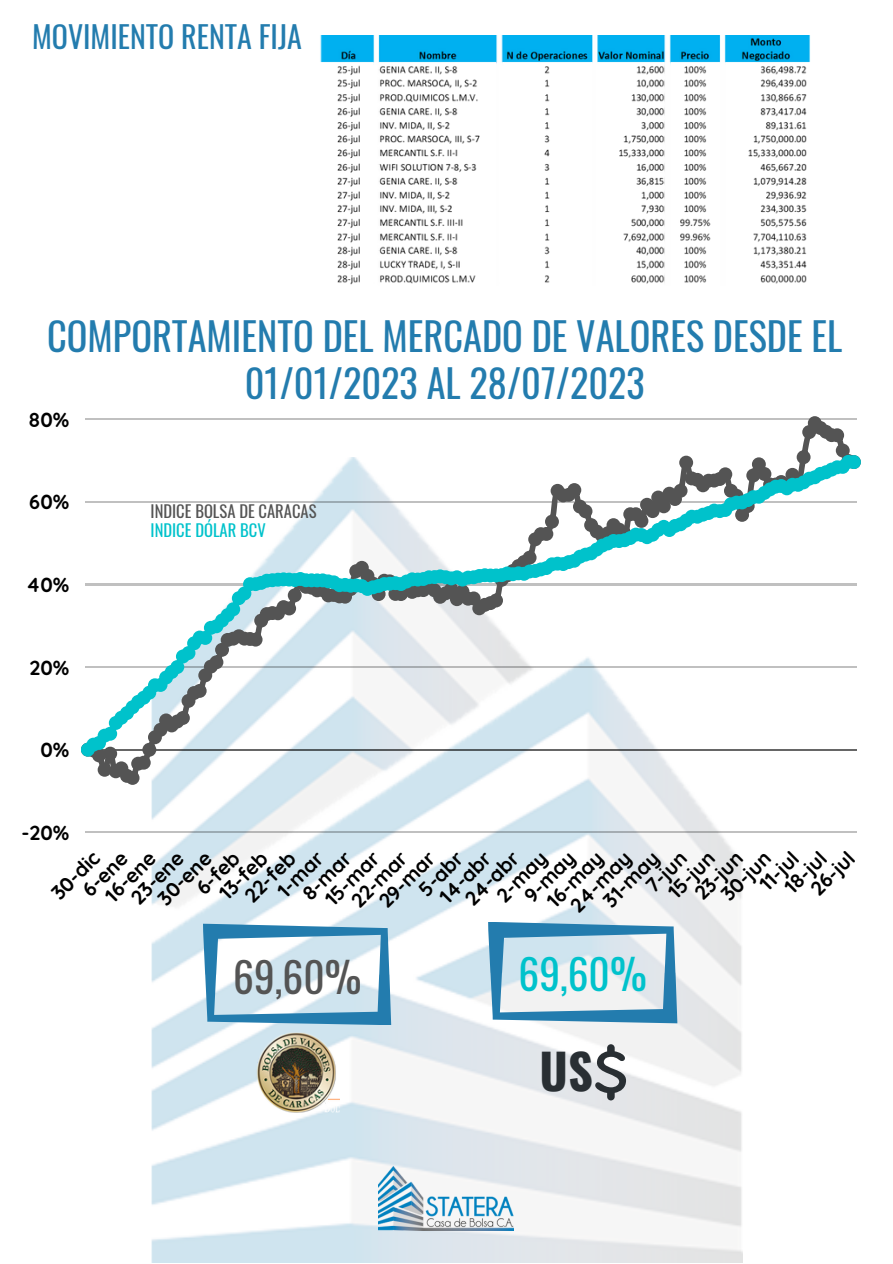
<style>
.page{position:relative;width:893px;height:1264px;background:#fff}
.page>*{position:absolute;margin:0;border:0;box-sizing:border-box;transform-origin:0 0}
.t1{font:700 48.3px "Oswald";color:#292f33}
.t2{font:41.25px "Oswald";color:#545454}
.t3{font:41.25px "Oswald";color:#00c2cb}
.t4{font:38.4px/46.7px "Oswald";color:#237cae;text-align:center}
.t5{font:30px "Oswald";color:#237cae}
.t6{font:700 20.25px "Quicksand";color:#000}
.t7{font:16.5px "Oswald";color:#545454}
.t8{font:16.5px "Oswald";color:#00c2cb}
</style>
<div class="page">
<img style="left:151px;top:785px;width:591px;height:477px">
<hr style="left:85px;top:831px;width:771px;height:2px;background:#000">
<svg style="left:81px;top:416px;width:779px;height:369px"></svg>
<svg style="left:488px;top:921px;width:189px;height:102px"></svg>
<svg style="left:203px;top:923px;width:188px;height:102px"></svg>
<svg style="left:595px;top:1044px;width:31px;height:56px"></svg>
<img style="left:379px;top:1166px;width:135px;height:64px">
<img style="left:256px;top:1029px;width:83px;height:85px">
<img style="left:320px;top:36px;width:490px;height:249px">
<p class="t5" style="left:32px;top:13px;width:271px">MOVIMIENTO RENTA FIJA</p>
<p class="t4" style="left:47px;top:311px;width:796px">COMPORTAMIENTO DEL MERCADO DE VALORES DESDE EL<br>01/01/2023 AL 28/07/2023</p>
<p class="t6" style="left:28px;top:406px;width:42px">80%</p>
<p class="t6" style="left:29px;top:489px;width:42px">60%</p>
<p class="t6" style="left:26px;top:571px;width:45px">40%</p>
<p class="t6" style="left:29px;top:654px;width:41px">20%</p>
<p class="t6" style="left:40px;top:737px;width:30px">0%</p>
<p class="t6" style="left:21px;top:819px;width:49px">-20%</p>
<p class="t7" style="left:150px;top:498px;width:167px">INDICE BOLSA DE CARACAS</p>
<p class="t8" style="left:150px;top:517px;width:117px">INDICE DÓLAR BCV</p>
<p class="t6" style="left:213px;top:886px;width:60px;rotate:-45deg">13-feb</p>
<p class="t6" style="left:190px;top:882px;width:53px;rotate:-45deg">6-feb</p>
<p class="t6" style="left:239px;top:889px;width:64px;rotate:-45deg">22-feb</p>
<p class="t6" style="left:804px;top:882px;width:54px;rotate:-45deg">26-jul</p>
<p class="t6" style="left:778px;top:880px;width:52px;rotate:-45deg">18-jul</p>
<p class="t6" style="left:754px;top:877px;width:47px;rotate:-45deg">11-jul</p>
<p class="t6" style="left:272px;top:884px;width:57px;rotate:-45deg">1-mar</p>
<p class="t6" style="left:345px;top:894px;width:71px;rotate:-45deg">22-mar</p>
<p class="t6" style="left:413px;top:883px;width:55px;rotate:-45deg">5-abr</p>
<p class="t6" style="left:459px;top:892px;width:69px;rotate:-45deg">24-abr</p>
<p class="t6" style="left:319px;top:892px;width:69px;rotate:-45deg">15-mar</p>
<p class="t6" style="left:433px;top:890px;width:65px;rotate:-45deg">14-abr</p>
<p class="t6" style="left:296px;top:887px;width:61px;rotate:-45deg">8-mar</p>
<p class="t6" style="left:373px;top:894px;width:71px;rotate:-45deg">29-mar</p>
<p class="t6" style="left:46px;top:887px;width:60px;rotate:-45deg">30-dic</p>
<p class="t6" style="left:152px;top:892px;width:68px;rotate:-45deg">30-ene</p>
<p class="t6" style="left:77px;top:884px;width:56px;rotate:-45deg">6-ene</p>
<p class="t6" style="left:99px;top:889px;width:63px;rotate:-45deg">16-ene</p>
<p class="t6" style="left:125px;top:891px;width:66px;rotate:-45deg">23-ene</p>
<p class="t6" style="left:688px;top:887px;width:60px;rotate:-45deg">23-jun</p>
<p class="t6" style="left:715px;top:888px;width:62px;rotate:-45deg">30-jun</p>
<p class="t6" style="left:639px;top:880px;width:51px;rotate:-45deg">7-jun</p>
<p class="t6" style="left:662px;top:885px;width:58px;rotate:-45deg">15-jun</p>
<p class="t6" style="left:597px;top:894px;width:71px;rotate:-45deg">31-may</p>
<p class="t6" style="left:518px;top:889px;width:64px;rotate:-45deg">9-may</p>
<p class="t6" style="left:541px;top:894px;width:71px;rotate:-45deg">16-may</p>
<p class="t6" style="left:490px;top:889px;width:63px;rotate:-45deg">2-may</p>
<p class="t6" style="left:564px;top:899px;width:78px;rotate:-45deg">24-may</p>
<p class="t2" style="left:233px;top:944px;width:130px">69,60%</p>
<p class="t3" style="left:518px;top:941px;width:130px">69,60%</p>
<p class="t1" style="left:539px;top:1033px;width:55px">US</p>
</div>
